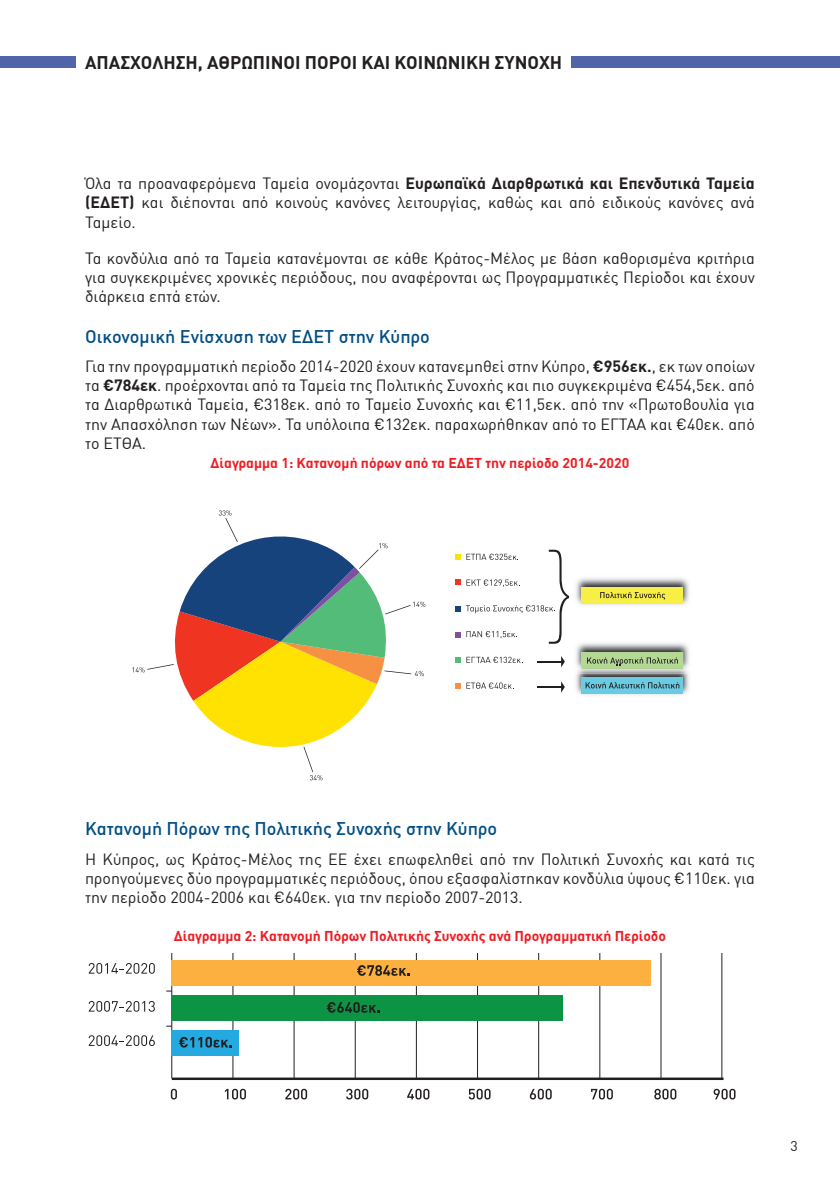
<style>
.page{position:relative;width:840px;height:1191px;background:#fff}
.page>*{position:absolute;margin:0;border:0;box-sizing:border-box;transform-origin:0 0}
.t1{font:500 18px "DIN Greek";color:#004e83}
.t2{font:700 18px "DIN Greek";color:#231f20}
.t3{font:16px/19.2px "DIN Greek";color:#231f20;text-align:justify}
.t4{font:700 14px "DIN Greek";color:#ee1d23}
.t5{font:14px "DIN Greek";color:#231f20}
.s1{font-weight:700}
</style>
<div class="page">
<div style="left:0;top:57px;width:75px;height:11px;background:#4f64a9"></div>
<div style="left:570px;top:57px;width:269px;height:11px;background:#4f64a9"></div>
<svg style="left:466px;top:657px;width:55px;height:6px"></svg>
<svg style="left:466px;top:682px;width:46px;height:7px"></svg>
<svg style="left:455px;top:657px;width:5px;height:6px"></svg>
<svg style="left:455px;top:683px;width:5px;height:5px"></svg>
<svg style="left:132px;top:510px;width:293px;height:270px"></svg>
<img style="left:576px;top:578px;width:113px;height:27px">
<div style="left:581px;top:587px;width:101px;height:16px;background:#f7ef45"></div>
<svg style="left:600px;top:592px;width:64px;height:7px"></svg>
<img style="left:576px;top:643px;width:113px;height:52px">
<div style="left:581px;top:652px;width:101px;height:17px;background:#b4d994"></div>
<svg style="left:537px;top:656px;width:27px;height:11px"></svg>
<svg style="left:537px;top:681px;width:27px;height:11px"></svg>
<img style="left:576px;top:665px;width:113px;height:8px">
<img style="left:581px;top:665px;width:101px;height:4px">
<svg style="left:586px;top:657px;width:91px;height:9px"></svg>
<div style="left:581px;top:677px;width:101px;height:16px;background:#69cce3"></div>
<svg style="left:585px;top:682px;width:94px;height:6px"></svg>
<svg style="left:455px;top:550px;width:113px;height:94px"></svg>
<svg style="left:171px;top:1088px;width:6px;height:11px"></svg>
<svg style="left:225px;top:1088px;width:21px;height:11px"></svg>
<svg style="left:285px;top:1088px;width:22px;height:11px"></svg>
<svg style="left:346px;top:1088px;width:22px;height:11px"></svg>
<svg style="left:407px;top:1088px;width:22px;height:11px"></svg>
<svg style="left:468px;top:1088px;width:22px;height:11px"></svg>
<svg style="left:529px;top:1088px;width:22px;height:11px"></svg>
<svg style="left:591px;top:1088px;width:21px;height:11px"></svg>
<svg style="left:654px;top:1088px;width:22px;height:11px"></svg>
<svg style="left:713px;top:1088px;width:22px;height:11px"></svg>
<hr style="left:172px;top:1077px;width:551px;height:3px;background:#231f20">
<hr style="left:171px;top:953px;width:1px;height:125px;background:#231f20">
<hr style="left:232px;top:953px;width:1px;height:125px;background:#231f20">
<hr style="left:293px;top:953px;width:1px;height:125px;background:#231f20">
<hr style="left:354px;top:953px;width:1px;height:125px;background:#231f20">
<hr style="left:416px;top:953px;width:1px;height:125px;background:#231f20">
<hr style="left:477px;top:953px;width:1px;height:125px;background:#231f20">
<hr style="left:538px;top:953px;width:1px;height:125px;background:#231f20">
<hr style="left:599px;top:953px;width:1px;height:125px;background:#231f20">
<hr style="left:660px;top:953px;width:1px;height:125px;background:#231f20">
<hr style="left:721px;top:953px;width:1px;height:125px;background:#231f20">
<div style="left:172px;top:960px;width:478px;height:25px;background:#fbb03f"></div>
<div style="left:172px;top:995px;width:391px;height:25px;background:#0d9344"></div>
<div style="left:172px;top:1030px;width:67px;height:26px;background:#24aae1"></div>
<svg style="left:89px;top:963px;width:66px;height:10px"></svg>
<svg style="left:357px;top:965px;width:52px;height:10px"></svg>
<svg style="left:327px;top:1002px;width:52px;height:10px"></svg>
<svg style="left:179px;top:1037px;width:53px;height:10px"></svg>
<svg style="left:89px;top:1001px;width:66px;height:10px"></svg>
<svg style="left:89px;top:1035px;width:66px;height:11px"></svg>
<p class="t2" style="left:85px;top:52px;width:478px">ΑΠΑΣΧΟΛΗΣΗ, ΑΘΡΩΠΙΝΟΙ ΠΟΡΟΙ ΚΑΙ ΚΟΙΝΩΝΙΚΗ ΣΥΝΟΧΗ</p>
<p class="t3" style="left:85px;top:174px;width:671px">Όλα τα προαναφερόμενα Ταμεία ονομάζονται <span class="s1">Ευρωπαϊκά Διαρθρωτικά και Επενδυτικά Ταμεία (ΕΔΕΤ)</span> και διέπονται από κοινούς κανόνες λειτουργίας, καθώς και από ειδικούς κανόνες ανά Ταμείο.</p>
<p class="t3" style="left:85px;top:248px;width:671px">Τα κονδύλια από τα Ταμεία κατανέμονται σε κάθε Κράτος-Μέλος με βάση καθορισμένα κριτήρια για συγκεκριμένες χρονικές περιόδους, που αναφέρονται ως Προγραμματικές Περίοδοι και έχουν διάρκεια επτά ετών.</p>
<p class="t1" style="left:85px;top:326px;width:346px">Οικονομική Ενίσχυση των ΕΔΕΤ στην Κύπρο</p>
<p class="t3" style="left:85px;top:357px;width:670px">Για την προγραμματική περίοδο 2014-2020 έχουν κατανεμηθεί στην Κύπρο, <span class="s1">€956εκ.</span>, εκ των οποίων τα <span class="s1">€784εκ</span>. προέρχονται από τα Ταμεία της Πολιτικής Συνοχής και πιο συγκεκριμένα €454,5εκ. από τα Διαρθρωτικά Ταμεία, €318εκ. από το Ταμείο Συνοχής και €11,5εκ. από την «Πρωτοβουλία για την Απασχόληση των Νέων». Τα υπόλοιπα €132εκ. παραχωρήθηκαν από το ΕΓΤΑΑ και €40εκ. από το ΕΤΘΑ.</p>
<p class="t4" style="left:210px;top:455px;width:420px">Δίαγραμμα 1: Κατανομή πόρων από τα ΕΔΕΤ την περίοδο 2014-2020</p>
<p class="t1" style="left:85px;top:818px;width:413px">Κατανομή Πόρων της Πολιτικής Συνοχής στην Κύπρο</p>
<p class="t3" style="left:85px;top:849px;width:671px">Η Κύπρος, ως Κράτος-Μέλος της ΕΕ έχει επωφεληθεί από την Πολιτική Συνοχής και κατά τις προηγούμενες δύο προγραμματικές περιόδους, όπου εξασφαλίστηκαν κονδύλια ύψους €110εκ. για την περίοδο 2004-2006 και €640εκ. για την περίοδο 2007-2013.</p>
<p class="t4" style="left:174px;top:928px;width:493px">Δίαγραμμα 2: Κατανομή Πόρων Πολιτικής Συνοχής ανά Προγραμματική Περίοδο</p>
<p class="t5" style="left:790px;top:1138px;width:9px">3</p>
</div>
